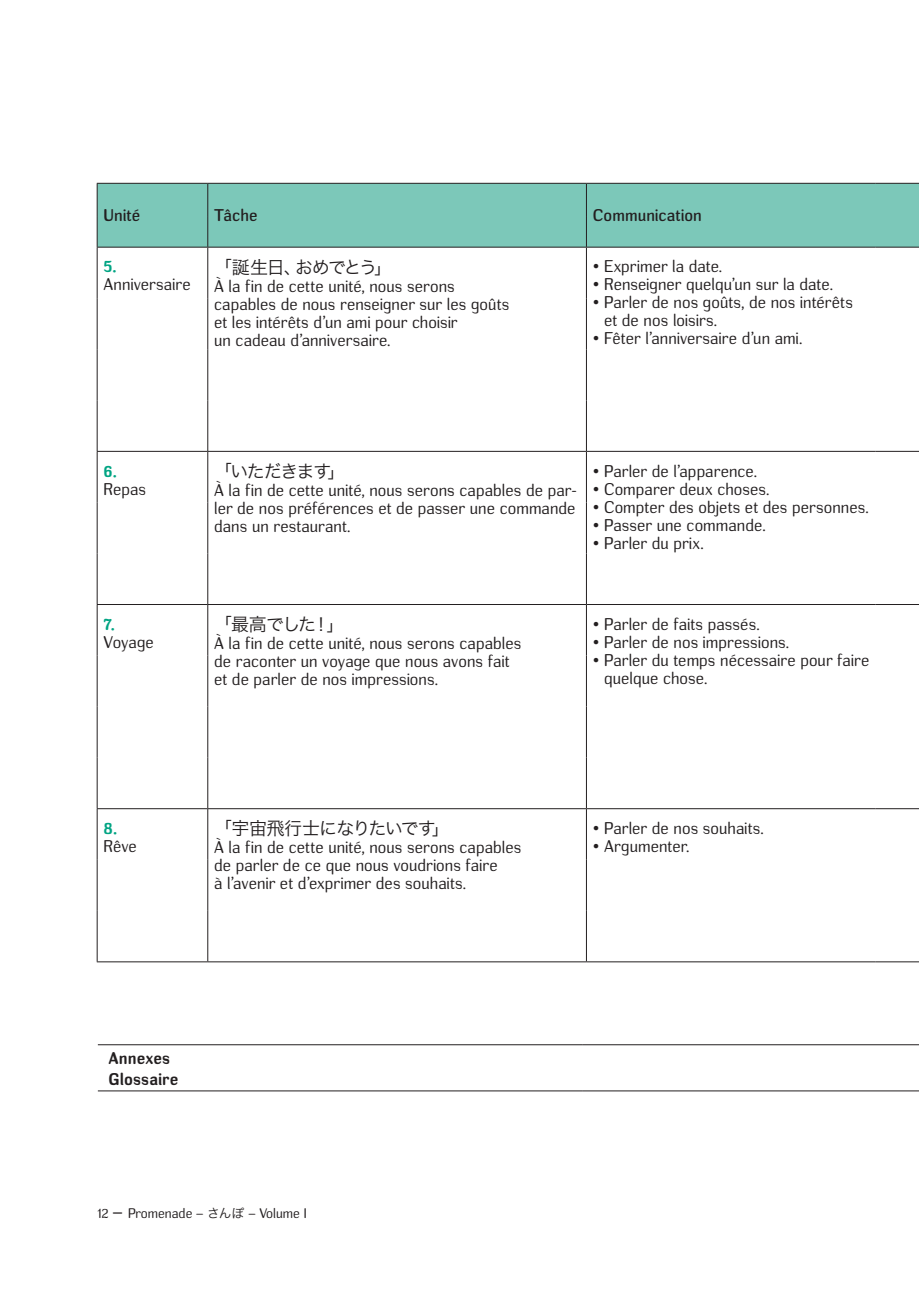
<style>
.page{position:relative;width:919px;height:1289px;background:#fff}
.page>*{position:absolute;margin:0;border:0;box-sizing:border-box;transform-origin:0 0}
.t1{font:18px "Hira Kaku Pro W3";letter-spacing:-.06em;color:#231f20}
.t2{font:18px "Hira Kaku Pro W3";letter-spacing:-.08em;color:#231f20}
.t3{font:16.5px/18px "Headlight Bk";letter-spacing:.005em;color:#231f20}
.t4{font:16.5px "Headlight Rg";letter-spacing:.01em;color:#231f20}
.t5{font:700 16.5px/21px "Headlight Rg";letter-spacing:.01em;color:#231f20}
.t6{font:700 16.5px "Headlight Rg";color:#00a483}
.t7{font:13.5px "Headlight Bk";color:#231f20}
.s1{font-family:"Hira Kaku Pro W3";font-size:18px}
.s2{font-family:"Hira Kaku Pro W3";font-size:12.75px}
</style>
<div class="page">
<hr style="left:98px;top:1044px;width:485px;height:1px;background:#231f20">
<hr style="left:583px;top:1044px;width:335px;height:1px;background:#231f20">
<hr style="left:98px;top:1090px;width:485px;height:1px;background:#231f20">
<hr style="left:583px;top:1090px;width:335px;height:1px;background:#231f20">
<div style="left:98px;top:184px;width:820px;height:63px;background:#7cc8b9"></div>
<hr style="left:97px;top:247px;width:1px;height:51px;background:#231f20">
<hr style="left:207px;top:247px;width:1px;height:51px;background:#231f20">
<hr style="left:586px;top:247px;width:1px;height:51px;background:#231f20">
<hr style="left:97px;top:298px;width:1px;height:51px;background:#231f20">
<hr style="left:207px;top:298px;width:1px;height:51px;background:#231f20">
<hr style="left:586px;top:298px;width:1px;height:51px;background:#231f20">
<hr style="left:97px;top:349px;width:1px;height:51px;background:#231f20">
<hr style="left:207px;top:349px;width:1px;height:51px;background:#231f20">
<hr style="left:586px;top:349px;width:1px;height:51px;background:#231f20">
<hr style="left:97px;top:400px;width:1px;height:51px;background:#231f20">
<hr style="left:207px;top:400px;width:1px;height:51px;background:#231f20">
<hr style="left:586px;top:400px;width:1px;height:51px;background:#231f20">
<hr style="left:97px;top:451px;width:111px;height:1px;background:#231f20">
<hr style="left:97px;top:452px;width:1px;height:50px;background:#231f20">
<hr style="left:208px;top:451px;width:378px;height:1px;background:#231f20">
<hr style="left:207px;top:452px;width:1px;height:50px;background:#231f20">
<hr style="left:586px;top:451px;width:289px;height:1px;background:#231f20">
<hr style="left:586px;top:452px;width:1px;height:50px;background:#231f20">
<hr style="left:97px;top:502px;width:1px;height:51px;background:#231f20">
<hr style="left:207px;top:502px;width:1px;height:51px;background:#231f20">
<hr style="left:586px;top:502px;width:1px;height:51px;background:#231f20">
<hr style="left:97px;top:553px;width:1px;height:51px;background:#231f20">
<hr style="left:207px;top:553px;width:1px;height:51px;background:#231f20">
<hr style="left:586px;top:553px;width:1px;height:51px;background:#231f20">
<hr style="left:97px;top:604px;width:111px;height:1px;background:#231f20">
<hr style="left:97px;top:605px;width:1px;height:50px;background:#231f20">
<hr style="left:208px;top:604px;width:378px;height:1px;background:#231f20">
<hr style="left:207px;top:605px;width:1px;height:50px;background:#231f20">
<hr style="left:586px;top:604px;width:289px;height:1px;background:#231f20">
<hr style="left:586px;top:605px;width:1px;height:50px;background:#231f20">
<hr style="left:97px;top:655px;width:1px;height:51px;background:#231f20">
<hr style="left:207px;top:655px;width:1px;height:51px;background:#231f20">
<hr style="left:586px;top:655px;width:1px;height:51px;background:#231f20">
<hr style="left:97px;top:706px;width:1px;height:51px;background:#231f20">
<hr style="left:207px;top:706px;width:1px;height:51px;background:#231f20">
<hr style="left:586px;top:706px;width:1px;height:51px;background:#231f20">
<hr style="left:97px;top:757px;width:1px;height:51px;background:#231f20">
<hr style="left:207px;top:757px;width:1px;height:51px;background:#231f20">
<hr style="left:586px;top:757px;width:1px;height:51px;background:#231f20">
<hr style="left:97px;top:808px;width:111px;height:1px;background:#231f20">
<hr style="left:97px;top:809px;width:1px;height:50px;background:#231f20">
<hr style="left:208px;top:808px;width:378px;height:1px;background:#231f20">
<hr style="left:207px;top:809px;width:1px;height:50px;background:#231f20">
<hr style="left:586px;top:808px;width:289px;height:1px;background:#231f20">
<hr style="left:586px;top:809px;width:1px;height:50px;background:#231f20">
<hr style="left:97px;top:859px;width:1px;height:51px;background:#231f20">
<hr style="left:207px;top:859px;width:1px;height:51px;background:#231f20">
<hr style="left:586px;top:859px;width:1px;height:51px;background:#231f20">
<hr style="left:97px;top:910px;width:1px;height:51px;background:#231f20">
<hr style="left:207px;top:910px;width:1px;height:51px;background:#231f20">
<hr style="left:586px;top:910px;width:1px;height:51px;background:#231f20">
<hr style="left:97px;top:961px;width:111px;height:1px;background:#231f20">
<hr style="left:208px;top:961px;width:378px;height:1px;background:#231f20">
<hr style="left:586px;top:961px;width:289px;height:1px;background:#231f20">
<hr style="left:97px;top:183px;width:111px;height:1px;background:#231f20">
<hr style="left:97px;top:184px;width:1px;height:33px;background:#231f20">
<hr style="left:97px;top:217px;width:1px;height:30px;background:#231f20">
<hr style="left:97px;top:247px;width:111px;height:1px;background:#231f20">
<hr style="left:208px;top:183px;width:378px;height:1px;background:#231f20">
<hr style="left:207px;top:184px;width:1px;height:33px;background:#231f20">
<hr style="left:207px;top:217px;width:1px;height:30px;background:#231f20">
<hr style="left:208px;top:247px;width:378px;height:1px;background:#231f20">
<hr style="left:586px;top:183px;width:289px;height:1px;background:#231f20">
<hr style="left:586px;top:184px;width:1px;height:33px;background:#231f20">
<hr style="left:586px;top:217px;width:1px;height:30px;background:#231f20">
<hr style="left:586px;top:247px;width:289px;height:1px;background:#231f20">
<hr style="left:875px;top:183px;width:43px;height:1px;background:#231f20">
<hr style="left:875px;top:247px;width:43px;height:1px;background:#231f20">
<hr style="left:875px;top:451px;width:43px;height:1px;background:#231f20">
<hr style="left:875px;top:604px;width:43px;height:1px;background:#231f20">
<hr style="left:875px;top:808px;width:43px;height:1px;background:#231f20">
<hr style="left:875px;top:961px;width:43px;height:1px;background:#231f20">
<p class="t4" style="left:103px;top:206px;width:38px">Unité</p>
<p class="t4" style="left:214px;top:206px;width:45px">Tâche</p>
<p class="t4" style="left:592px;top:206px;width:110px">Communication</p>
<p class="t6" style="left:103px;top:257px;width:15px">5.</p>
<p class="t3" style="left:103px;top:275px;width:89px">Anniversaire</p>
<p class="t2" style="left:214px;top:251px;width:180px">「誕生日、おめでとう」</p>
<p class="t3" style="left:214px;top:277px;width:296px">À la fin de cette unité, nous serons capables de nous renseigner sur les goûts et les intérêts d’un ami pour choisir<br>un cadeau d’anniversaire.</p>
<p class="t3" style="left:592px;top:257px;width:131px">• Exprimer la date.</p>
<p class="t3" style="left:592px;top:275px;width:242px">• Renseigner quelqu’un sur la date.</p>
<p class="t3" style="left:604px;top:293px;width:250px;text-indent:-11px">• Parler de nos goûts, de nos intérêts et de nos loisirs.</p>
<p class="t3" style="left:592px;top:329px;width:211px">• Fêter l’anniversaire d’un ami.</p>
<p class="t6" style="left:103px;top:461px;width:15px">6.</p>
<p class="t3" style="left:103px;top:479px;width:44px">Repas</p>
<p class="t1" style="left:214px;top:455px;width:133px">「いただきます」</p>
<p class="t3" style="left:214px;top:481px;width:364px;text-align:justify">À la fin de cette unité, nous serons capables de par&shy;ler de nos préférences et de passer une commande dans un restaurant.</p>
<p class="t3" style="left:592px;top:461px;width:166px">• Parler de l’apparence.</p>
<p class="t3" style="left:592px;top:479px;width:178px">• Comparer deux choses.</p>
<p class="t3" style="left:592px;top:497px;width:277px">• Compter des objets et des personnes.</p>
<p class="t3" style="left:592px;top:515px;width:174px">• Passer une commande.</p>
<p class="t3" style="left:592px;top:533px;width:112px">• Parler du prix.</p>
<p class="t6" style="left:103px;top:614px;width:13px">7.</p>
<p class="t3" style="left:103px;top:632px;width:52px">Voyage</p>
<p class="t1" style="left:214px;top:608px;width:132px">「最高でした！」</p>
<p class="t3" style="left:214px;top:634px;width:309px">À la fin de cette unité, nous serons capables de raconter un voyage que nous avons fait et de parler de nos impressions.</p>
<p class="t3" style="left:592px;top:614px;width:168px">• Parler de faits passés.</p>
<p class="t3" style="left:592px;top:632px;width:198px">• Parler de nos impressions.</p>
<p class="t3" style="left:604px;top:650px;width:267px;text-indent:-11px">• Parler du temps nécessaire pour faire quelque chose.</p>
<p class="t6" style="left:103px;top:818px;width:15px">8.</p>
<p class="t3" style="left:103px;top:836px;width:35px">Rêve</p>
<p class="t1" style="left:214px;top:812px;width:237px">「宇宙飛行士になりたいです」</p>
<p class="t3" style="left:214px;top:838px;width:309px">À la fin de cette unité, nous serons capables de parler de ce que nous voudrions faire<br>à l’avenir et d’exprimer des souhaits.</p>
<p class="t3" style="left:592px;top:818px;width:172px">• Parler de nos souhaits.</p>
<p class="t3" style="left:592px;top:836px;width:98px">• Argumenter.</p>
<p class="t5" style="left:108px;top:1046px;width:72px">Annexes<br>Glossaire</p>
<p class="t7" style="left:98px;top:1204px;width:210px">12 <span class="s1">–</span> Promenade – <span class="s2">さんぽ</span> – Volume I</p>
</div>
